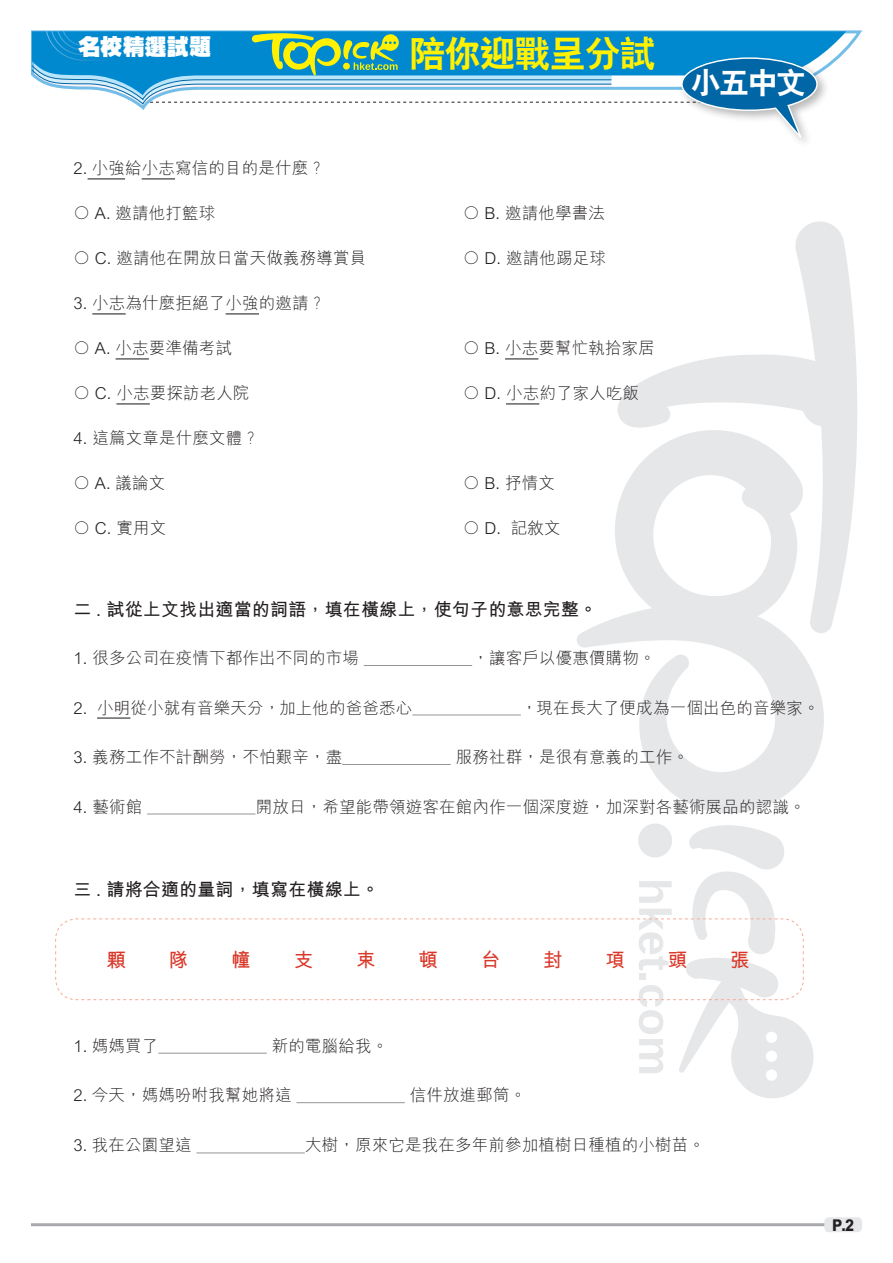
<style>
.page{position:relative;width:893px;height:1263px;background:#fff}
.page>*{position:absolute;margin:0;border:0;box-sizing:border-box;transform-origin:0 0}
.小題eq{font:36px "C Hei 2 Xbold HKSCS";letter-spacing:-.025em;color:#fff101}
.內文{font:30px "C Hei 2 Xbold HKSCS";color:#fff}
.小題{font:22.2px "C Hei Ultra Bold HKSCS";color:#fff}
.Ex_Text01{font:19.5px "M Hei Bold HKSCS";color:#d93829}
.Ex_Questions{font:18px "M Hei Bold HKSCS";letter-spacing:.01em;color:#231f20}
.Ex_Text01-2{font:16.5px "M Hei Light HKSCS";letter-spacing:.01em;color:#231f20}
.t1{font:16.2px "M Hei Xbold HKSCS";color:#231f20;scale:.9 1}
</style>
<div class="page">
<div style="left:638px;top:823px;width:34px;height:34px;background:#e6e7e9;border-radius:50%"></div>
<svg style="left:617px;top:221px;width:240px;height:411px"></svg>
<svg style="left:577px;top:430px;width:248px;height:383px"></svg>
<svg style="left:818px;top:31px;width:28px;height:36px"></svg>
<div style="left:678px;top:53px;width:151px;height:97px;background:#231f20;opacity:.32"></div>
<svg style="left:31px;top:30px;width:787px;height:115px"></svg>
<hr style="left:88px;top:178px;width:37px;height:1px;background:#231f20">
<hr style="left:142px;top:178px;width:33px;height:1px;background:#231f20">
<hr style="left:92px;top:313px;width:34px;height:1px;background:#231f20">
<hr style="left:226px;top:313px;width:33px;height:1px;background:#231f20">
<hr style="left:116px;top:358px;width:33px;height:1px;background:#231f20">
<hr style="left:505px;top:358px;width:33px;height:1px;background:#231f20">
<hr style="left:116px;top:403px;width:34px;height:1px;background:#231f20">
<hr style="left:506px;top:403px;width:33px;height:1px;background:#231f20">
<hr style="left:97px;top:717px;width:33px;height:1px;background:#231f20">
<hr style="left:364px;top:665px;width:108px;height:1px;background:#939598">
<hr style="left:412px;top:715px;width:109px;height:1px;background:#939598">
<hr style="left:342px;top:764px;width:109px;height:1px;background:#939598">
<hr style="left:147px;top:814px;width:108px;height:1px;background:#939598">
<hr style="left:296px;top:1102px;width:109px;height:1px;background:#939598">
<hr style="left:196px;top:1152px;width:109px;height:1px;background:#939598">
<hr style="left:31px;top:1223px;width:831px;height:3px;background:#a8a9ad">
<div style="left:824px;top:1217px;width:38px;height:15px;background:#e6e7e9;border-radius:4px"></div>
<svg style="left:76px;top:825px;width:738px;height:273px"></svg>
<svg style="left:55px;top:918px;width:749px;height:82px"></svg>
<p class="小題" style="left:78px;top:32px;width:135px">名校精選試題</p>
<p class="小題eq" style="left:409px;top:30px;width:248px">陪你迎戰呈分試</p>
<p class="Ex_Text01-2" style="left:73px;top:157px;width:253px">2. 小強給小志寫信的目的是什麼？</p>
<p class="Ex_Text01-2" style="left:73px;top:202px;width:143px">○ A. 邀請他打籃球</p>
<p class="Ex_Text01-2" style="left:463px;top:202px;width:143px">○ B. 邀請他學書法</p>
<p class="Ex_Text01-2" style="left:73px;top:247px;width:294px">○ C. 邀請他在開放日當天做義務導賞員</p>
<p class="Ex_Text01-2" style="left:463px;top:247px;width:144px">○ D. 邀請他踢足球</p>
<p class="Ex_Text01-2" style="left:73px;top:292px;width:253px">3. 小志為什麼拒絕了小強的邀請？</p>
<p class="Ex_Text01-2" style="left:73px;top:337px;width:160px">○ A. 小志要準備考試</p>
<p class="Ex_Text01-2" style="left:463px;top:337px;width:193px">○ B. 小志要幫忙執拾家居</p>
<p class="Ex_Text01-2" style="left:73px;top:382px;width:178px">○ C. 小志要探訪老人院</p>
<p class="Ex_Text01-2" style="left:463px;top:382px;width:178px">○ D. 小志約了家人吃飯</p>
<p class="Ex_Text01-2" style="left:73px;top:427px;width:187px">4. 這篇文章是什麼文體？</p>
<p class="Ex_Text01-2" style="left:73px;top:472px;width:93px">○ A. 議論文</p>
<p class="Ex_Text01-2" style="left:463px;top:472px;width:93px">○ B. 抒情文</p>
<p class="Ex_Text01-2" style="left:73px;top:517px;width:94px">○ C. 實用文</p>
<p class="Ex_Text01-2" style="left:463px;top:517px;width:99px">○ D. 記敘文</p>
<p class="內文" style="left:691px;top:63px;width:117px">小五中文</p>
<p class="Ex_Questions" style="left:73px;top:596px;width:525px">二 . 試從上文找出適當的詞語，填在橫線上，使句子的意思完整。</p>
<p class="Ex_Text01-2" style="left:73px;top:646px;width:287px">1. 很多公司在疫情下都作出不同的市場</p>
<p class="Ex_Text01-2" style="left:472px;top:646px;width:185px">，讓客戶以優惠價購物。</p>
<p class="Ex_Text01-2" style="left:73px;top:696px;width:340px">2. 小明從小就有音樂天分，加上他的爸爸悉心</p>
<p class="Ex_Text01-2" style="left:521px;top:696px;width:300px">，現在長大了便成為一個出色的音樂家。</p>
<p class="Ex_Text01-2" style="left:73px;top:745px;width:270px">3. 義務工作不計酬勞，不怕艱辛，盡</p>
<p class="Ex_Text01-2" style="left:456px;top:745px;width:235px">服務社群，是很有意義的工作。</p>
<p class="Ex_Text01-2" style="left:73px;top:795px;width:70px">4. 藝術館</p>
<p class="Ex_Text01-2" style="left:256px;top:795px;width:551px">開放日，希望能帶領遊客在館內作一個深度遊，加深對各藝術展品的認識。</p>
<p class="Ex_Questions" style="left:73px;top:876px;width:307px">三 . 請將合適的量詞，填寫在橫線上。</p>
<p class="Ex_Text01" style="left:107px;top:945px;width:21px">顆</p>
<p class="Ex_Text01" style="left:169px;top:945px;width:21px">隊</p>
<p class="Ex_Text01" style="left:231px;top:945px;width:21px">幢</p>
<p class="Ex_Text01" style="left:294px;top:945px;width:21px">支</p>
<p class="Ex_Text01" style="left:356px;top:945px;width:21px">束</p>
<p class="Ex_Text01" style="left:418px;top:945px;width:21px">頓</p>
<p class="Ex_Text01" style="left:481px;top:945px;width:21px">台</p>
<p class="Ex_Text01" style="left:543px;top:945px;width:21px">封</p>
<p class="Ex_Text01" style="left:605px;top:945px;width:21px">項</p>
<p class="Ex_Text01" style="left:668px;top:945px;width:21px">頭</p>
<p class="Ex_Text01" style="left:730px;top:945px;width:21px">張</p>
<p class="Ex_Text01-2" style="left:73px;top:1034px;width:86px">1. 媽媽買了</p>
<p class="Ex_Text01-2" style="left:272px;top:1034px;width:118px">新的電腦給我。</p>
<p class="Ex_Text01-2" style="left:73px;top:1083px;width:220px">2. 今天，媽媽吩咐我幫她將這</p>
<p class="Ex_Text01-2" style="left:410px;top:1083px;width:118px">信件放進郵筒。</p>
<p class="Ex_Text01-2" style="left:73px;top:1133px;width:120px">3. 我在公園望這</p>
<p class="Ex_Text01-2" style="left:305px;top:1133px;width:401px">大樹，原來它是我在多年前參加植樹日種植的小樹苗。</p>
<p class="t1" style="left:832px;top:1214px;width:26px">P.2</p>
</div>
